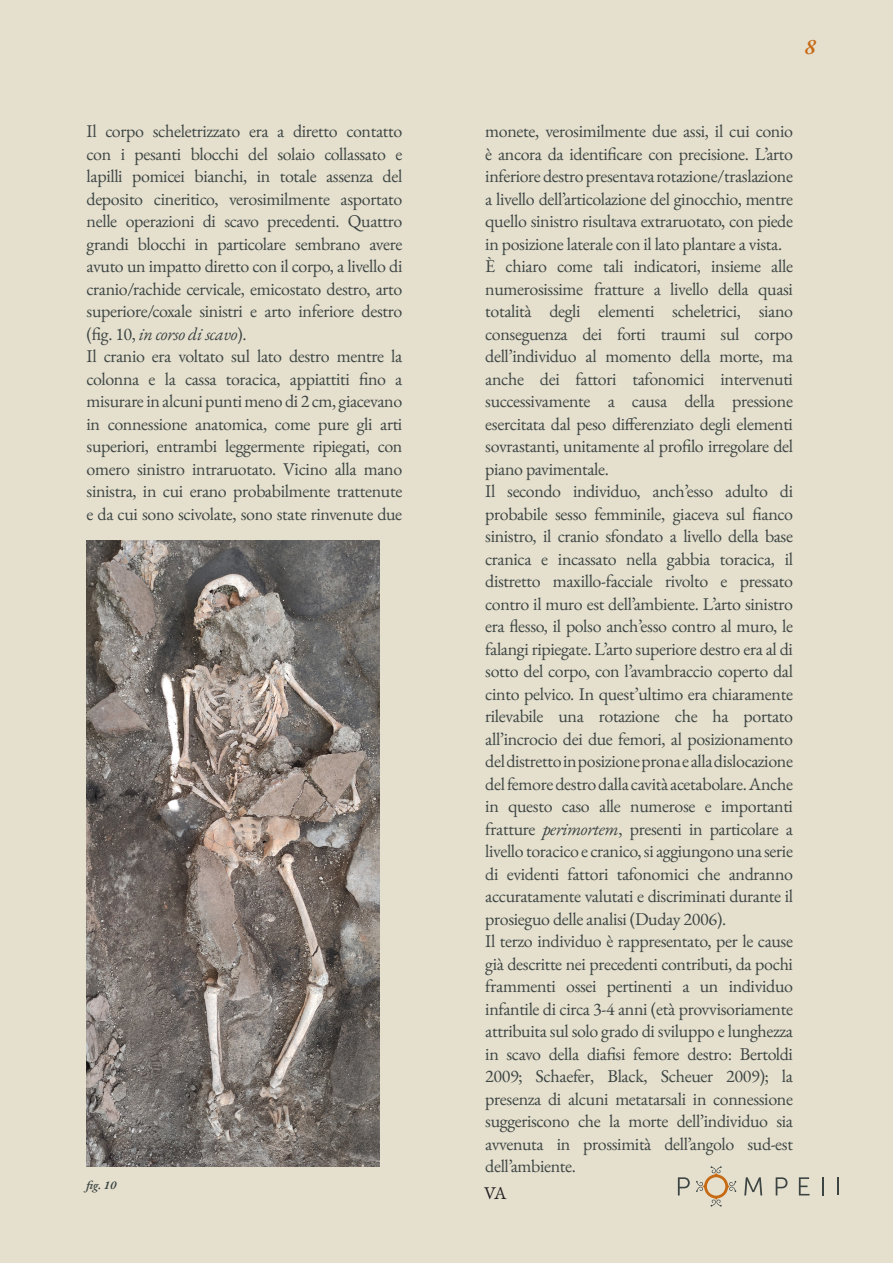
<style>
.page{position:relative;width:893px;height:1263px;background:#e5e0ce}
.page>*{position:absolute;margin:0;border:0;box-sizing:border-box;transform-origin:0 0}
.t1{font:italic 600 22.5px "EB Garamond";color:#c76a14}
.t2{font:18px/22.5px "EB Garamond";letter-spacing:-.02em;color:#3d4543;text-align:justify}
.t3{font:18px "EB Garamond";color:#231f20}
.t4{font:italic 600 12px "EB Garamond";color:#3d4543}
.s1{font-style:italic}
</style>
<div class="page">
<svg style="left:678px;top:1177px;width:12px;height:18px"></svg>
<svg style="left:837px;top:1177px;width:2px;height:18px"></svg>
<svg style="left:822px;top:1177px;width:2px;height:18px"></svg>
<svg style="left:744px;top:1177px;width:18px;height:18px"></svg>
<svg style="left:799px;top:1177px;width:10px;height:18px"></svg>
<svg style="left:776px;top:1177px;width:11px;height:18px"></svg>
<svg style="left:696px;top:1166px;width:40px;height:40px"></svg>
<img style="left:86px;top:541px;width:294px;height:625px">
<p class="t2" style="left:87px;top:120px;width:317px">Il corpo scheletrizzato era a diretto contatto con i pesanti blocchi del solaio collassato e lapilli pomicei bianchi, in totale assenza del deposito cineritico, verosimilmente asportato nelle operazioni di scavo precedenti. Quattro grandi blocchi in particolare sembrano avere avuto un impatto diretto con il corpo, a livello di cranio/rachide cervicale, emicostato destro, arto superiore/coxale sinistri e arto inferiore destro (fig. 10, <span class="s1">in corso di scavo</span>).</p>
<p class="t2" style="left:87px;top:345px;width:317px">Il cranio era voltato sul lato destro mentre la colonna e la cassa toracica, appiattiti fino a misurare in alcuni punti meno di 2 cm, giacevano in connessione anatomica, come pure gli arti superiori, entrambi leggermente ripiegati, con omero sinistro intraruotato. Vicino alla mano sinistra, in cui erano probabilmente trattenute e da cui sono scivolate, sono state rinvenute due</p>
<p class="t4" style="left:86px;top:1177px;width:31px">fig. 10</p>
<p class="t1" style="left:805px;top:32px;width:13px">8</p>
<p class="t2" style="left:485px;top:120px;width:309px">monete, verosimilmente due assi, il cui conio è ancora da identificare con precisione. L’arto inferiore destro presentava rotazione/traslazione a livello dell’articolazione del ginocchio, mentre quello sinistro risultava extraruotato, con piede in posizione laterale con il lato plantare a vista.</p>
<p class="t2" style="left:485px;top:255px;width:309px">È chiaro come tali indicatori, insieme alle numerosissime fratture a livello della quasi totalità degli elementi scheletrici, siano conseguenza dei forti traumi sul corpo dell’individuo al momento della morte, ma anche dei fattori tafonomici intervenuti successivamente a causa della pressione esercitata dal peso differenziato degli elementi sovrastanti, unitamente al profilo irregolare del piano pavimentale.</p>
<p class="t2" style="left:485px;top:480px;width:309px">Il secondo individuo, anch’esso adulto di probabile sesso femminile, giaceva sul fianco sinistro, il cranio sfondato a livello della base cranica e incassato nella gabbia toracica, il distretto maxillo-facciale rivolto e pressato contro il muro est dell’ambiente. L’arto sinistro era flesso, il polso anch’esso contro al muro, le falangi ripiegate. L’arto superiore destro era al di sotto del corpo, con l’avambraccio coperto dal cinto pelvico. In quest’ultimo era chiaramente rilevabile una rotazione che ha portato all’incrocio dei due femori, al posizionamento del distretto in posizione prona e alla dislocazione del femore destro dalla cavità acetabolare. Anche in questo caso alle numerose e importanti fratture <span class="s1">perimortem</span>, presenti in particolare a livello toracico e cranico, si aggiungono una serie di evidenti fattori tafonomici che andranno accuratamente valutati e discriminati durante il prosieguo delle analisi (Duday 2006).</p>
<p class="t2" style="left:485px;top:930px;width:309px">Il terzo individuo è rappresentato, per le cause già descritte nei precedenti contributi, da pochi frammenti ossei pertinenti a un individuo infantile di circa 3-4 anni (età provvisoriamente attribuita sul solo grado di sviluppo e lunghezza in scavo della diafisi femore destro: Bertoldi 2009; Schaefer, Black, Scheuer 2009); la presenza di alcuni metatarsali in connessione suggeriscono che la morte dell’individuo sia avvenuta in prossimità dell’angolo sud-est dell’ambiente.</p>
<p class="t3" style="left:484px;top:1181px;width:24px">VA</p>
</div>
